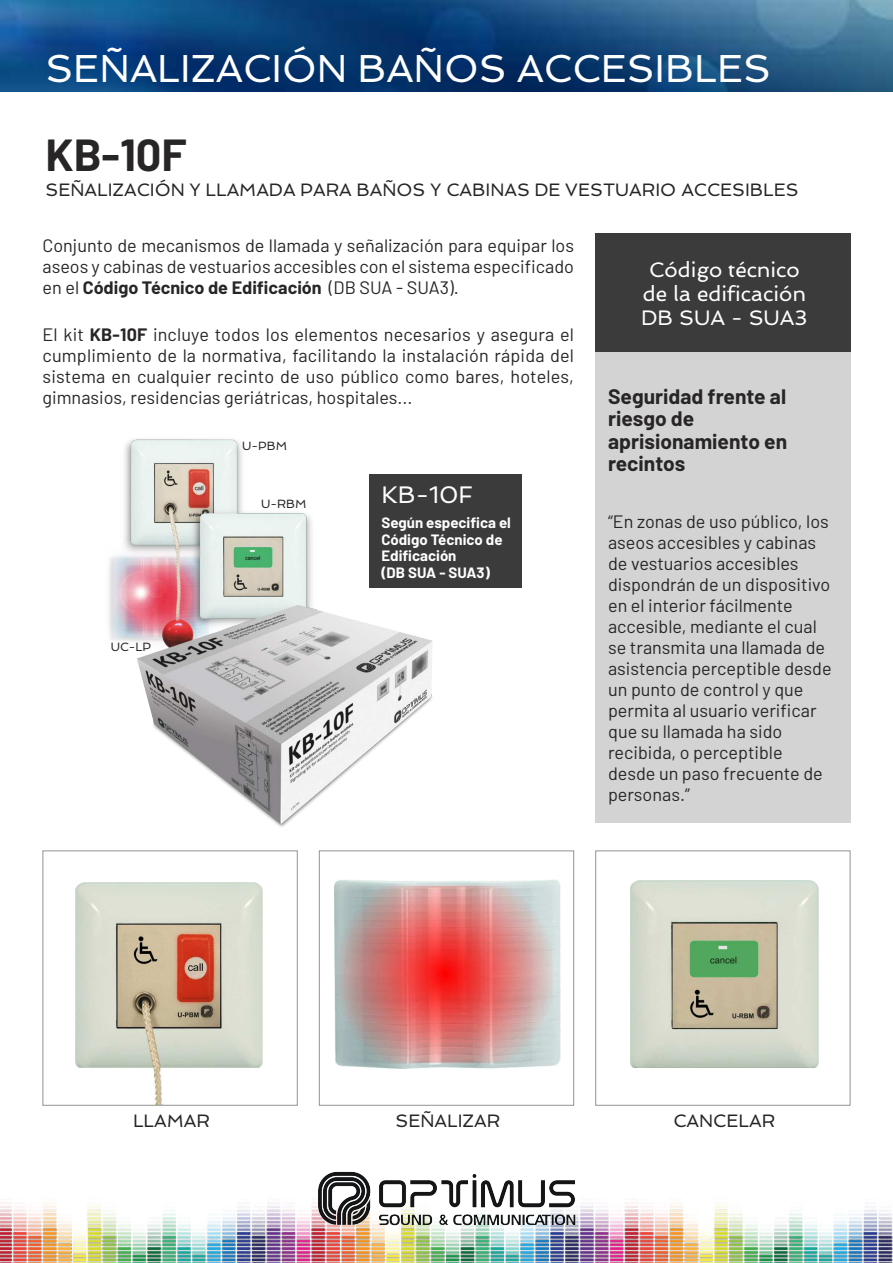
<style>
.page{position:relative;width:893px;height:1263px;background:#fff}
.page>*{position:absolute;margin:0;border:0;box-sizing:border-box;transform-origin:0 0}
.t1{font:700 45px "Barlow";color:#272526}
.t2{font:39px "Spinnaker";color:#fff}
.t3{font:24px "Spinnaker";color:#fff}
.t4{font:700 21px/22.5px "Barlow";color:#272526}
.t5{font:21px/24px "Spinnaker";color:#fff;text-align:center}
.t6{font:18px/21px "Barlow";color:#272526;text-align:justify}
.t7{font:18px "Spinnaker";color:#272526}
.t8{font:700 15px/16.5px "Barlow";color:#fff}
.t9{font:12px "Spinnaker";color:#272526}
.s1{font-weight:700}
</style>
<div class="page">
<div style="left:595px;top:234px;width:255px;height:119px;background:#3c3b3c"></div>
<div style="left:595px;top:353px;width:255px;height:470px;background:#d4d3d4"></div>
<img style="left:0;top:1199px;width:893px;height:64px">
<img style="left:0;top:0;width:893px;height:91px">
<img style="left:76px;top:882px;width:187px;height:222px">
<div style="left:43px;top:850px;width:255px;height:256px;border:1px solid #939293"></div>
<img style="left:334px;top:880px;width:226px;height:189px">
<div style="left:319px;top:850px;width:255px;height:256px;border:1px solid #939293"></div>
<img style="left:630px;top:881px;width:189px;height:186px">
<div style="left:595px;top:850px;width:255px;height:256px;border:1px solid #939293"></div>
<img style="left:109px;top:439px;width:325px;height:388px">
<div style="left:370px;top:475px;width:152px;height:113px;background:#3c3b3c"></div>
<img style="left:316px;top:1171px;width:261px;height:55px">
<h2 class="t2" style="left:46px;top:45px;width:727px">SEÑALIZACIÓN BAÑOS ACCESIBLES</h2>
<h1 class="t1" style="left:46px;top:122px;width:143px">KB-10F</h1>
<p class="t7" style="left:46px;top:179px;width:755px">SEÑALIZACIÓN Y LLAMADA PARA BAÑOS Y CABINAS DE VESTUARIO ACCESIBLES</p>
<p class="t6" style="left:43px;top:233px;width:533px">Conjunto de mecanismos de llamada y señalización para equipar los aseos y cabinas de vestuarios accesibles con el sistema especificado en el <span class="s1">Código Técnico de Edificación</span> (DB SUA - SUA3).</p>
<p class="t6" style="left:43px;top:323px;width:533px">El kit <span class="s1">KB-10F</span> incluye todos los elementos necesarios y asegura el cumplimiento de la normativa, facilitando la instalación rápida del sistema en cualquier recinto de uso público como bares, hoteles, gimnasios, residencias geriátricas, hospitales...</p>
<p class="t9" style="left:242px;top:439px;width:46px">U-PBM</p>
<p class="t9" style="left:111px;top:640px;width:42px">UC-LP</p>
<p class="t9" style="left:261px;top:496px;width:47px">U-RBM</p>
<h3 class="t3" style="left:381px;top:481px;width:93px">KB-10F</h3>
<p class="t8" style="left:381px;top:513px;width:131px">Según especifica el<br>Código Técnico de<br>Edificación<br>(DB SUA - SUA3)</p>
<p class="t5" style="left:641px;top:257px;width:168px">Código técnico de la edificación<br>DB SUA - SUA3</p>
<p class="t4" style="left:608px;top:383px;width:181px">Seguridad frente al riesgo de aprisionamiento en recintos</p>
<p class="t6" style="left:608px;top:509px;width:225px;text-align:left">“En zonas de uso público, los aseos accesibles y cabinas de vestuarios accesibles dispondrán de un dispositivo en el interior fácilmente accesible, mediante el cual se transmita una llamada de asistencia perceptible desde un punto de control y que permita al usuario verificar que su llamada ha sido recibida, o perceptible desde un paso frecuente de personas.”</p>
<p class="t7" style="left:133px;top:1110px;width:79px">LLAMAR</p>
<p class="t7" style="left:396px;top:1110px;width:106px">SEÑALIZAR</p>
<p class="t7" style="left:673px;top:1110px;width:103px">CANCELAR</p>
</div>
